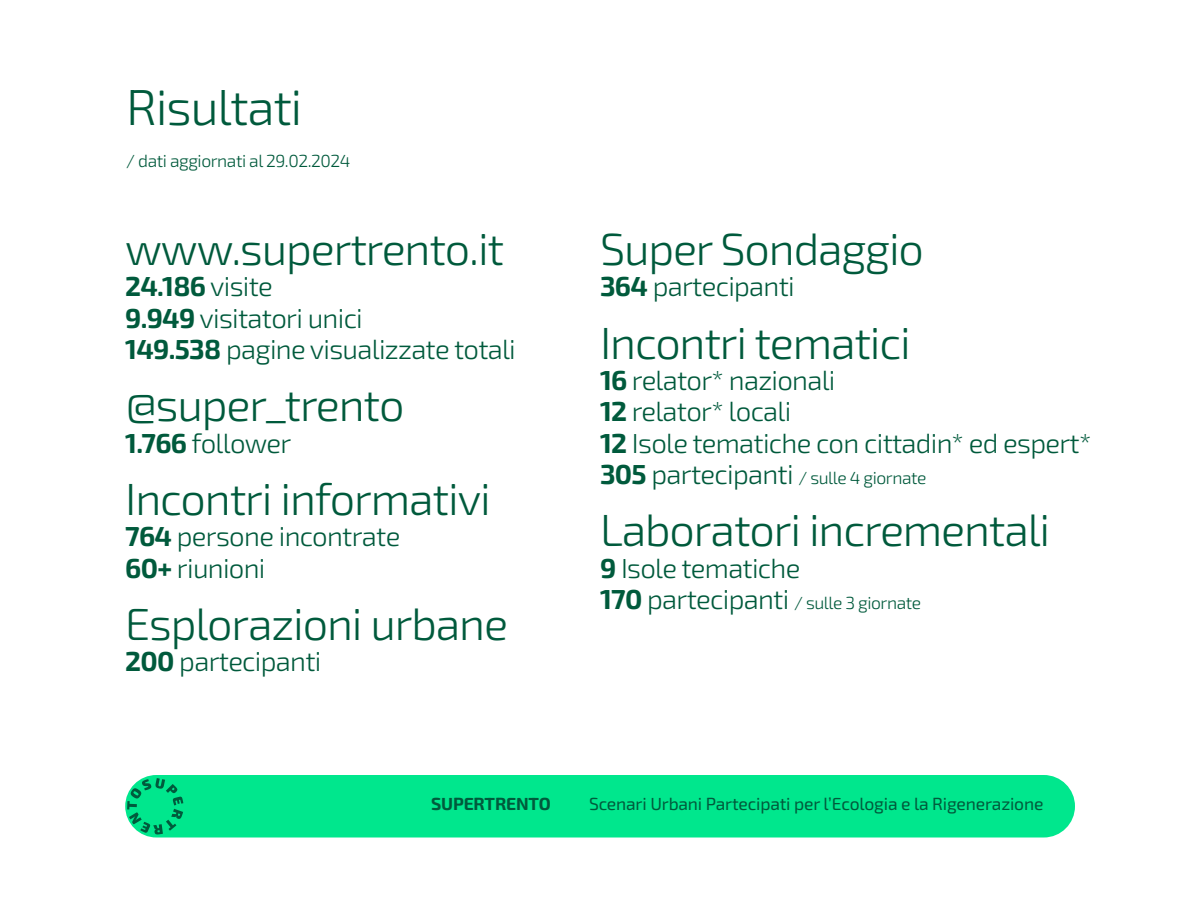
<style>
.page{position:relative;width:1200px;height:900px;background:#fff}
.page>*{position:absolute;margin:0;border:0;box-sizing:border-box;transform-origin:0 0}
.t1{font:300 50px "Exo 2";letter-spacing:-.025em;color:#005a3c}
.t2{font:300 45px "Exo 2";letter-spacing:-.025em;color:#005a3c}
.t3{font:300 27.5px/31.2px "Exo 2";letter-spacing:-.025em;color:#005a3c}
.t4{font:300 17.5px "Exo 2";letter-spacing:-.025em;color:#005a3c}
.t5{font:17.5px "Exo 2";letter-spacing:-.01em;color:#005a3c}
.t6{font:700 17.5px "Exo 2";letter-spacing:-.01em;color:#005a3c}
.s1{font-weight:700}
.s2{font-weight:700;font-size:27.5px}
.s3{font-size:27.5px}
</style>
<div class="page">
<div style="left:125px;top:775px;width:950px;height:63px;background:#00e78d;border-radius:31px"></div>
<svg style="left:127px;top:778px;width:56px;height:57px"></svg>
<h1 class="t1" style="left:126px;top:75px;width:178px">Risultati</h1>
<p class="t4" style="left:126px;top:150px;width:226px">/ dati aggiornati al 29.02.2024</p>
<h2 class="t2" style="left:125px;top:220px;width:381px">www.supertrento.it</h2>
<p class="t3" style="left:125px;top:270px;width:392px"><span class="s1">24.186</span> visite<br><span class="s1">9.949</span> visitatori unici<br><span class="s1">149.538</span> pagine visualizzate totali</p>
<h2 class="t2" style="left:125px;top:377px;width:281px">@super_trento</h2>
<p class="t3" style="left:125px;top:426px;width:168px"><span class="s1">1.766</span> follower</p>
<h2 class="t2" style="left:125px;top:470px;width:367px">Incontri informativi</h2>
<p class="t3" style="left:125px;top:520px;width:277px"><span class="s1">764</span> persone incontrate<br><span class="s1">60+</span> riunioni</p>
<h2 class="t2" style="left:125px;top:595px;width:384px">Esplorazioni urbane</h2>
<p class="t3" style="left:125px;top:645px;width:198px"><span class="s1">200</span> partecipanti</p>
<h2 class="t2" style="left:600px;top:220px;width:326px">Super Sondaggio</h2>
<p class="t3" style="left:600px;top:270px;width:196px"><span class="s1">364</span> partecipanti</p>
<h2 class="t2" style="left:600px;top:314px;width:312px">Incontri tematici</h2>
<p class="t3" style="left:600px;top:364px;width:493px"><span class="s1">16</span> relator* nazionali<br><span class="s1">12</span> relator* locali<br><span class="s1">12</span> Isole tematiche con cittadin* ed espert*</p>
<p class="t4" style="left:600px;top:466px;width:328px"><span class="s2">305</span> <span class="s3">partecipanti</span> / sulle 4 giornate</p>
<h2 class="t2" style="left:600px;top:502px;width:452px">Laboratori incrementali</h2>
<p class="t3" style="left:600px;top:551px;width:202px"><span class="s1">9</span> Isole tematiche</p>
<p class="t4" style="left:600px;top:591px;width:323px"><span class="s2">170</span> <span class="s3">partecipanti</span> / sulle 3 giornate</p>
<p class="t6" style="left:431px;top:793px;width:121px">SUPERTRENTO</p>
<p class="t5" style="left:589px;top:793px;width:456px">Scenari Urbani Partecipati per l’Ecologia e la Rigenerazione</p>
</div>
